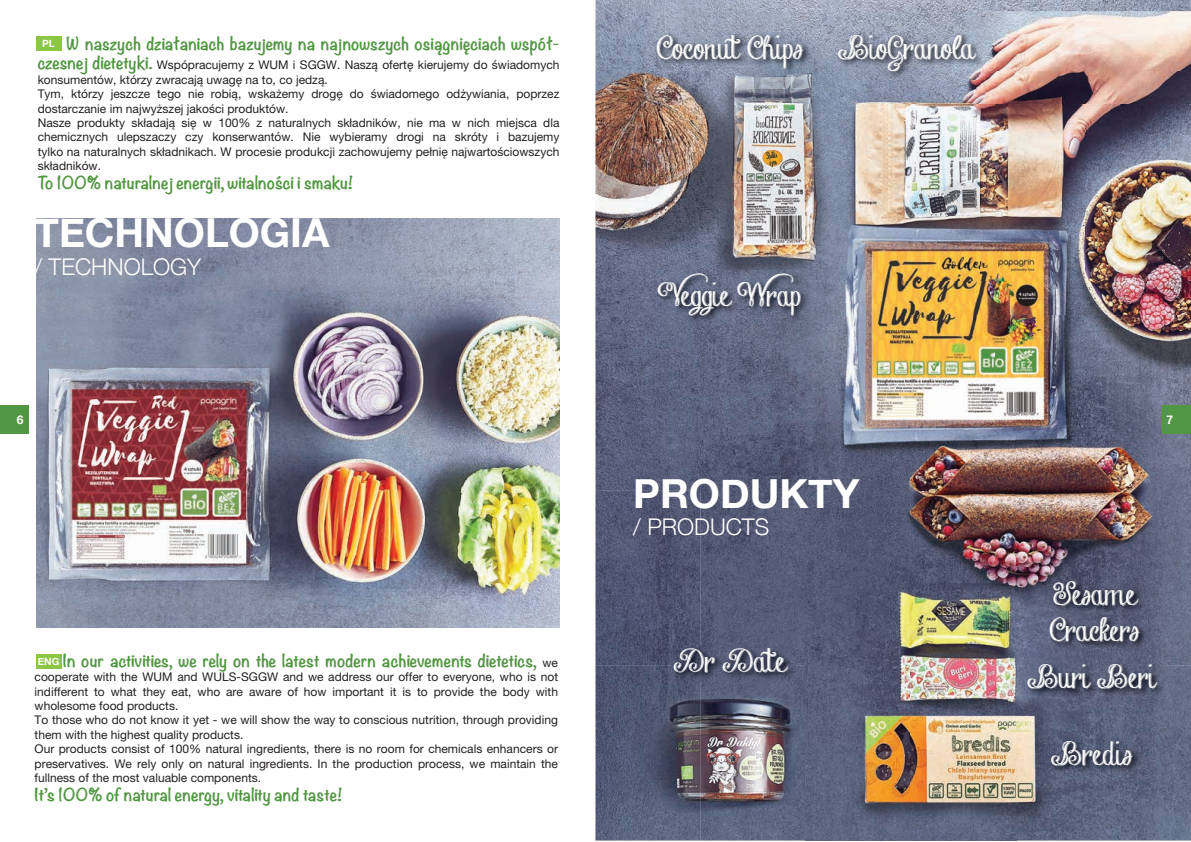
<style>
.page{position:relative;width:1191px;height:842px;background:#fff}
.page>*{position:absolute;margin:0;border:0;box-sizing:border-box;transform-origin:0 0}
.t1{font:700 40px "Helvetica Neue";color:#fff}
.t2{font:30px/36px "Chalk hand lettering shaded demo";color:#fff}
.t3{font:300 23px "Helvetica Neue";color:#fff}
.t4{font:700 16px "Noteworthy";color:#519642}
.t5{font:12px/14.4px "Helvetica Neue LT Pro";color:#231f20}
.t6{font:700 12px "Helvetica Neue";color:#fff}
.t7{font:700 10px "Helvetica Neue";color:#fff}
.s1{font-family:"Noteworthy";font-weight:700;font-size:16px;color:#519642}
.s2{font-family:"Helvetica Neue";font-size:10px;color:#fff}
.s3{font-family:"Helvetica Neue LT Pro";font-weight:400;font-size:12px;color:#231f20}
</style>
<div class="page">
<img style="left:36px;top:219px;width:523px;height:409px">
<img style="left:595px;top:315px;width:105px;height:525px">
<img style="left:595px;top:0;width:70px;height:315px">
<img style="left:665px;top:105px;width:105px;height:165px">
<img style="left:665px;top:70px;width:526px;height:35px">
<img style="left:665px;top:0;width:526px;height:35px">
<img style="left:700px;top:324px;width:105px;height:516px">
<img style="left:770px;top:105px;width:421px;height:175px">
<img style="left:805px;top:315px;width:210px;height:525px">
<img style="left:808px;top:280px;width:383px;height:35px">
<img style="left:811px;top:35px;width:24px;height:35px">
<img style="left:984px;top:35px;width:207px;height:35px">
<img style="left:1015px;top:666px;width:176px;height:174px">
<img style="left:1015px;top:315px;width:35px;height:351px">
<img style="left:1050px;top:631px;width:141px;height:35px">
<img style="left:1050px;top:315px;width:141px;height:280px">
<img style="left:1147px;top:595px;width:44px;height:36px">
<div style="left:0;top:405px;width:28px;height:29px;background:#519642"></div>
<div style="left:1162px;top:405px;width:29px;height:29px;background:#519642"></div>
<div style="left:36px;top:36px;width:25px;height:15px;background:#8bc644"></div>
<div style="left:36px;top:654px;width:25px;height:14px;background:#8bc644"></div>
<img style="left:835px;top:32px;width:149px;height:47px">
<img style="left:654px;top:32px;width:157px;height:44px">
<img style="left:1048px;top:738px;width:92px;height:36px">
<img style="left:1047px;top:579px;width:100px;height:71px">
<img style="left:655px;top:270px;width:153px;height:54px">
<img style="left:671px;top:645px;width:125px;height:35px">
<img style="left:1025px;top:661px;width:140px;height:36px">
<h3 class="t4" style="left:66px;top:29px;width:495px">W naszych działaniach bazujemy na najnowszych osiągnięciach współ-</h3>
<p class="t5" style="left:38px;top:58px;width:523px"><span class="s1">czesnej dietetyki.</span> Wspópracujemy z WUM i SGGW. Naszą ofertę kierujemy do świadomych konsumentów, którzy zwracają uwagę na to, co jedzą.<br>Tym, którzy jeszcze tego nie robią, wskażemy drogę do świadomego odżywiania, poprzez dostarczanie im najwyższej jakości produktów.<br>Nasze produkty składają się w 100% z naturalnych składników, nie ma w nich miejsca dla chemicznych ulepszaczy czy konserwantów. Nie wybieramy drogi na skróty i bazujemy tylko na naturalnych składnikach. W procesie produkcji zachowujemy pełnię najwartościowszych składników.</p>
<h3 class="t4" style="left:38px;top:169px;width:317px">To 100% naturalnej energii, witalności i smaku!</h3>
<p class="t7" style="left:42px;top:36px;width:14px">PL</p>
<h1 class="t1" style="left:35px;top:202px;width:296px">TECHNOLOGIA</h1>
<h3 class="t3" style="left:35px;top:248px;width:168px">/ TECHNOLOGY</h3>
<h2 class="t2" style="left:657px;top:31px;width:319px">Coconut Chips BioGranola</h2>
<h2 class="t2" style="left:658px;top:278px;width:145px">Veggie Wrap</h2>
<p class="t6" style="left:17px;top:410px;width:8px">6</p>
<p class="t6" style="left:1166px;top:410px;width:8px">7</p>
<h3 class="t4" style="left:38px;top:646px;width:522px"><span class="s2">ENG</span> In our activities, we rely on the latest modern achievements dietetics, <span class="s3">we</span></h3>
<p class="t5" style="left:35px;top:669px;width:525px">co operate with the WUM and WULS-SGGW and we address our offer to everyone, who is not indif ferent to what they eat, who are aware of how important it is to provide the body with wholesome food products.<br>To those who do not know it yet - we will show the way to conscious nutrition, through providing them with the highest quality products.<br>Our products consist of 100% natural ingredients, there is no room for chemicals enhancers or preservatives. We rely only on natural ingredients. In the production process, we maintain the fullness of the most valuable components.</p>
<h3 class="t4" style="left:35px;top:780px;width:309px">It’s 100% of natural energy, vitality and taste!</h3>
<h1 class="t1" style="left:633px;top:462px;width:227px">PRODUKTY</h1>
<h3 class="t3" style="left:633px;top:509px;width:137px">/ PRODUCTS</h3>
<h2 class="t2" style="left:674px;top:644px;width:114px">Dr Date</h2>
<h2 class="t2" style="left:1050px;top:577px;width:91px">Sesame<br>Crackers</h2>
<h2 class="t2" style="left:1027px;top:660px;width:130px">Buri Beri</h2>
<h2 class="t2" style="left:1051px;top:737px;width:83px">Bredis</h2>
</div>
